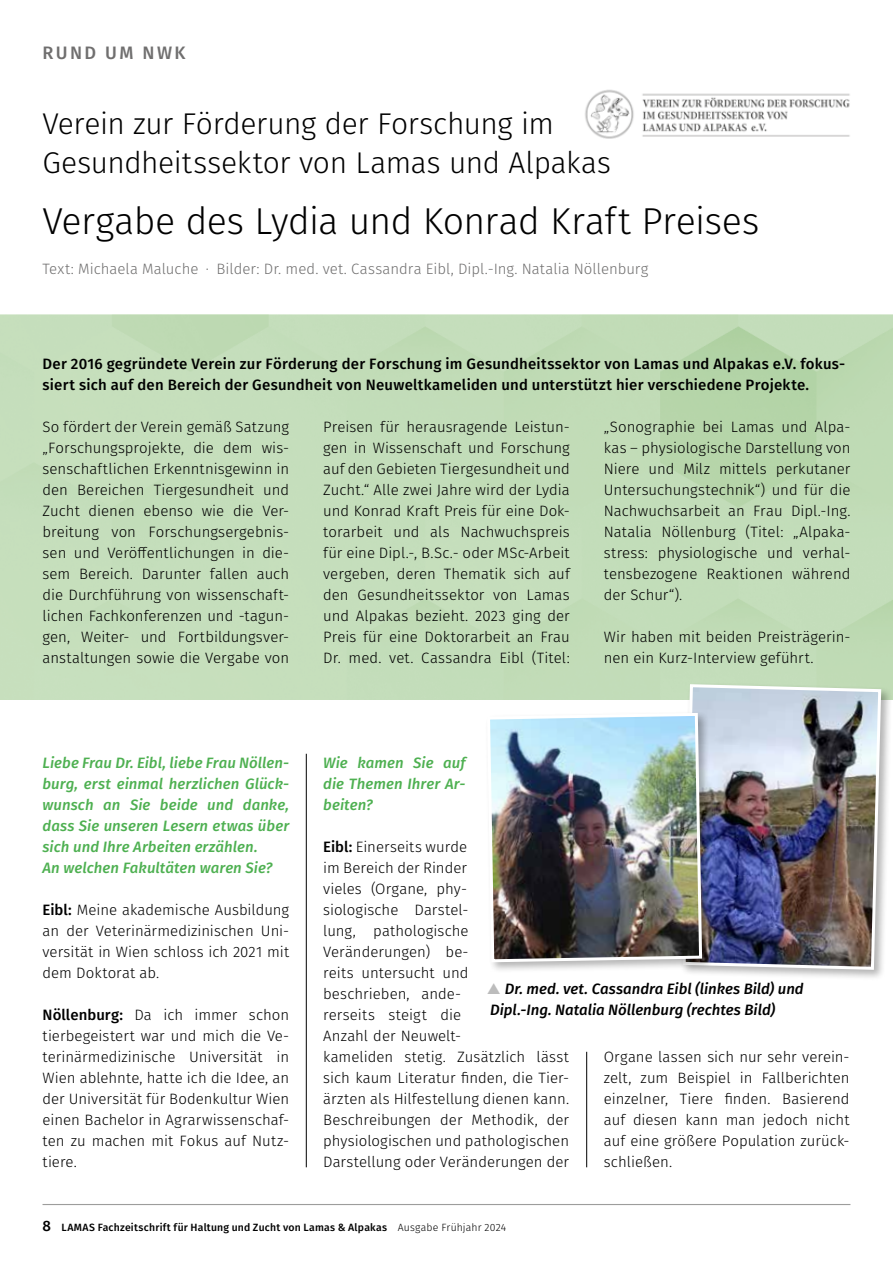
<style>
.page{position:relative;width:893px;height:1263px;background:#fff}
.page>*{position:absolute;margin:0;border:0;box-sizing:border-box;transform-origin:0 0}
.t1{font:300 37.5px "Fira Sans";letter-spacing:-.015em;color:#000}
.t2{font:300 30px/39px "Fira Sans";letter-spacing:-.01em;color:#000}
.t3{font:500 18px "Fira Sans";letter-spacing:.13em;color:#706f6f}
.t4{font:300 15px/21px "Fira Sans";letter-spacing:.005em;color:#000;text-align:justify}
.t5{font:italic 500 15px/21px "Fira Sans";letter-spacing:.005em;color:#4eb051}
.t6{font:500 15px/21px "Fira Sans";letter-spacing:.015em;color:#000}
.t7{font:300 15px "Fira Sans";color:#706f6f}
.t8{font:italic 500 15px/21px "Fira Sans";color:#000}
.t9{font:500 10.5px "Fira Sans";letter-spacing:.02em;color:#000}
.s1{font-weight:500}
.s2{font-size:15px}
.s3{font-weight:300}
</style>
<div class="page">
<hr style="left:306px;top:754px;width:1px;height:413px;background:#000">
<hr style="left:586px;top:1052px;width:1px;height:115px;background:#000">
<div style="left:680px;top:682px;width:212px;height:299px;background:#000;opacity:.3"></div>
<img style="left:681px;top:683px;width:202px;height:288px">
<div style="left:484px;top:710px;width:229px;height:263px;background:#000;opacity:.3"></div>
<img style="left:485px;top:711px;width:219px;height:253px">
<img style="left:585px;top:89px;width:265px;height:50px">
<hr style="left:43px;top:1204px;width:807px;height:1px;background:#9d9d9c">
<p class="t3" style="left:43px;top:39px;width:144px">RUND UM NWK</p>
<h2 class="t2" style="left:43px;top:104px;width:570px">Verein zur Förderung der Forschung im<br>Gesundheitssektor von Lamas und Alpakas</h2>
<h1 class="t1" style="left:43px;top:194px;width:718px">Vergabe des Lydia und Konrad Kraft Preises</h1>
<p class="t7" style="left:43px;top:258px;width:607px">Text: Michaela Maluche · Bilder: Dr. med. vet. Cassandra Eibl, Dipl.-Ing. Natalia Nöllenburg</p>
<p class="t6" style="left:43px;top:353px;width:804px">Der 2016 gegründete Verein zur Förderung der Forschung im Gesundheitssektor von Lamas und Alpakas e.V. fokus&shy;siert sich auf den Bereich der Gesundheit von Neuweltkameliden und unterstützt hier verschiedene Projekte.</p>
<p class="t4" style="left:43px;top:416px;width:248px">So fördert der Verein gemäß Satzung „Forschungsprojekte, die dem wis&shy;senschaftlichen Erkenntnisgewinn in den Bereichen Tiergesundheit und Zucht dienen ebenso wie die Ver&shy;breitung von Forschungsergebnis&shy;sen und Veröffentlichungen in die&shy;sem Bereich. Darunter fallen auch die Durchführung von wissenschaft&shy;lichen Fachkonferenzen und -tagun&shy;gen, Weiter- und Fortbildungsver&shy;anstaltungen sowie die Vergabe von</p>
<p class="t4" style="left:323px;top:416px;width:248px">Preisen für herausragende Leistun&shy;gen in Wissenschaft und Forschung auf den Gebieten Tiergesundheit und Zucht.“ Alle zwei Jahre wird der Lydia und Konrad Kraft Preis für eine Dok&shy;torarbeit und als Nachwuchspreis für eine Dipl.-, B.Sc.- oder MSc-Arbeit vergeben, deren Thematik sich auf den Gesundheitssektor von Lamas und Alpakas bezieht. 2023 ging der Preis für eine Doktorarbeit an Frau Dr. med. vet. Cassandra Eibl (Titel:</p>
<p class="t4" style="left:604px;top:416px;width:248px">„Sonographie bei Lamas und Alpa&shy;kas – physiologische Darstellung von Niere und Milz mittels perkutaner Untersuchungstechnik“) und für die Nachwuchsarbeit an Frau Dipl.-Ing.<br>Natalia Nöllenburg (Titel: „Alpaka&shy;stress: physiologische und verhal&shy;tensbezogene Reaktionen während der Schur“).</p>
<p class="t4" style="left:604px;top:626px;width:248px">Wir haben mit beiden Preisträgerin&shy;nen ein Kurz-Interview geführt.</p>
<p class="t5" style="left:43px;top:752px;width:248px">Liebe Frau Dr. Eibl, liebe Frau Nöllen&shy;burg, erst einmal herzlichen Glück&shy;wunsch an Sie beide und danke, dass Sie unseren Lesern etwas über sich und Ihre Arbeiten erzählen.<br>An welchen Fakultäten waren Sie?</p>
<p class="t4" style="left:43px;top:899px;width:248px"><span class="s1">Eibl:</span> Meine akademische Ausbildung an der Veterinärmedizinischen Uni&shy;versität in Wien schloss ich 2021 mit dem Doktorat ab.</p>
<p class="t4" style="left:43px;top:1004px;width:248px"><span class="s1">Nöllenburg:</span> Da ich immer schon tierbegeistert war und mich die Ve&shy;terinärmedizinische Universität in Wien ablehnte, hatte ich die Idee, an der Universität für Bodenkultur Wien einen Bachelor in Agrarwissenschaf&shy;ten zu machen mit Fokus auf Nutz&shy;tiere.</p>
<p class="t5" style="left:323px;top:752px;width:144px;text-align:justify">Wie kamen Sie auf die Themen Ihrer Ar&shy;beiten?</p>
<p class="t4" style="left:323px;top:836px;width:247px;text-align:left"><span class="s1">Eibl:</span> Einerseits wurde<br>im Bereich der Rinder<br>vieles (Organe, phy-<br>siologische Darstel-<br>lung, pathologische<br>Veränderungen) be-<br>reits untersucht und<br>beschrieben, ande-<br>rerseits steigt die<br>Anzahl der Neuwelt-<br>kameliden stetig. Zusätzlich lässt sich kaum Literatur finden, die Tier&shy;ärzten als Hilfestellung dienen kann.<br>Beschreibungen der Methodik, der physiologischen und pathologischen<br>Darstellung oder Veränderungen der</p>
<p class="t8" style="left:490px;top:978px;width:315px;text-indent:15px">Dr. med. vet. Cassandra Eibl (linkes Bild) und<br>Dipl.-Ing. Natalia Nöllenburg (rechtes Bild)</p>
<p class="t4" style="left:604px;top:1046px;width:247px">Organe lassen sich nur sehr verein&shy;zelt, zum Beispiel in Fallberichten einzelner, Tiere finden. Basierend auf diesen kann man jedoch nicht auf eine größere Population zurück&shy;schließen.</p>
<p class="t9" style="left:43px;top:1219px;width:465px"><span class="s2">8</span> LAMAS Fachzeitschrift für Haltung und Zucht von Lamas &amp; Alpakas <span class="s3">Ausgabe Frühjahr 2024</span></p>
</div>
